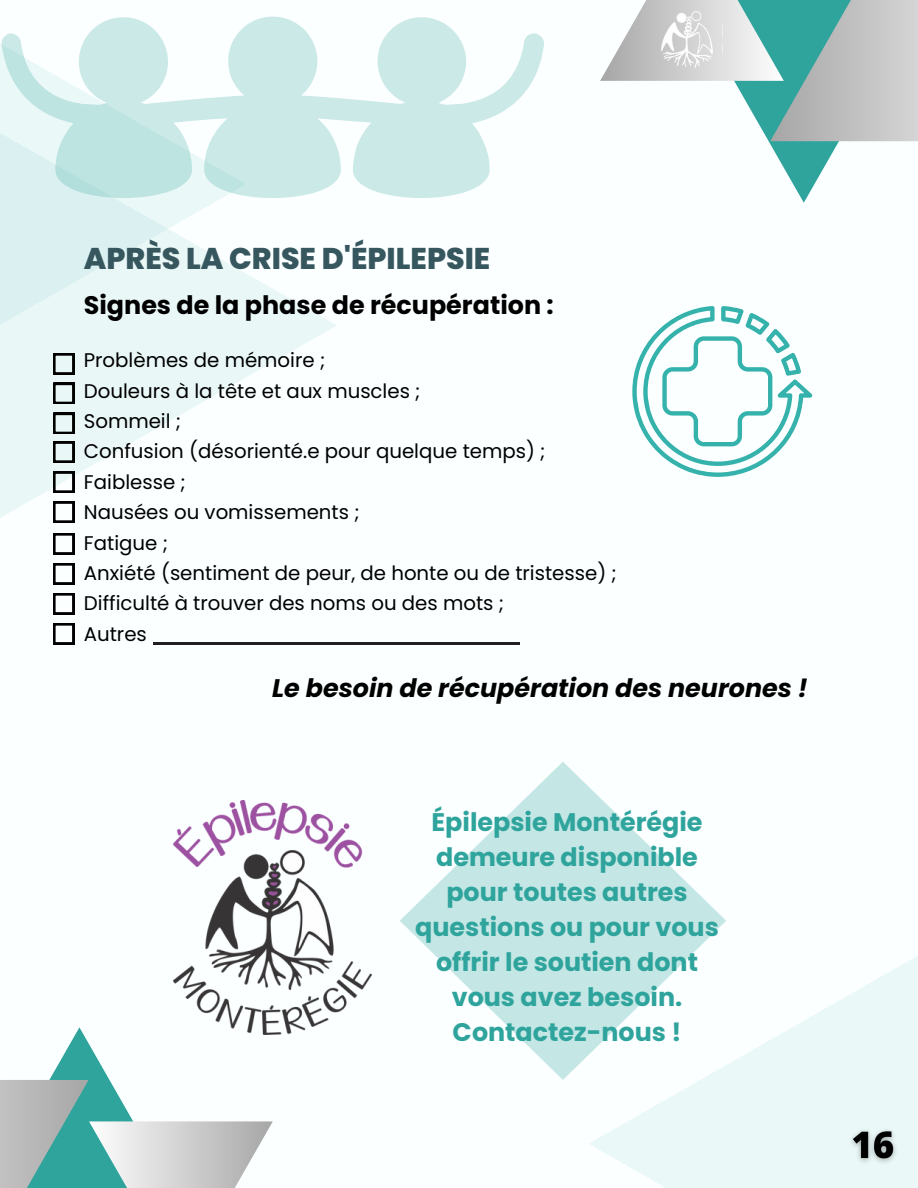
<style>
.page{position:relative;width:918px;height:1188px;background:#fbffff}
.page>*{position:absolute;margin:0;border:0;box-sizing:border-box;transform-origin:0 0}
.t1{font:800 30px "Poppins";color:#37575f}
.t2{font:700 25.35px/35px "Poppins";color:#2ea49d;text-align:center}
.t3{font:italic 700 25.35px "Poppins";color:#000}
.t4{font:700 25.35px "Poppins";color:#000}
.t5{font:19.8px/30.3px "Poppins";color:#000}
</style>
<div class="page">
<svg style="left:246px;top:17px;width:298px;height:181px;fill:#cae9e7"></svg>
<svg style="left:0;top:74px;width:337px;height:503px"></svg>
<svg style="left:0;top:17px;width:246px;height:419px"></svg>
<div style="left:589px;top:777px;width:329px;height:411px;background:linear-gradient(to right,#f2fbfb,#f4fcfc)"></div>
<svg style="left:49px;top:1027px;width:84px;height:94px"></svg>
<svg style="left:0;top:1080px;width:89px;height:108px;background:#87b1ae"></svg>
<svg style="left:89px;top:1121px;width:184px;height:67px"></svg>
<svg style="left:734px;top:81px;width:177px;height:122px"></svg>
<svg style="left:770px;top:0;width:148px;height:141px;background:#a0bbb9"></svg>
<svg style="left:600px;top:0;width:184px;height:81px"></svg>
<img style="left:662px;top:11px;width:60px;height:56px">
<svg style="left:632px;top:306px;width:180px;height:171px"></svg>
<svg style="left:400px;top:762px;width:326px;height:318px;fill:#c4e6e4"></svg>
<img style="left:174px;top:801px;width:198px;height:234px">
<svg style="left:53px;top:353px;width:21px;height:21px"></svg>
<svg style="left:53px;top:563px;width:21px;height:21px"></svg>
<svg style="left:53px;top:472px;width:21px;height:21px"></svg>
<svg style="left:53px;top:533px;width:21px;height:21px"></svg>
<svg style="left:53px;top:442px;width:21px;height:21px"></svg>
<svg style="left:53px;top:413px;width:21px;height:21px"></svg>
<svg style="left:53px;top:623px;width:21px;height:21px"></svg>
<svg style="left:53px;top:593px;width:21px;height:21px"></svg>
<svg style="left:53px;top:502px;width:21px;height:21px"></svg>
<svg style="left:53px;top:383px;width:21px;height:21px"></svg>
<hr style="left:154px;top:643px;width:366px;height:2px;background:#231f20">
<img style="left:844px;top:1121px;width:59px;height:49px">
<h1 class="t1" style="left:84px;top:238px;width:408px">APRÈS LA CRISE D'ÉPILEPSIE</h1>
<p class="t4" style="left:84px;top:287px;width:471px">Signes de la phase de récupération :</p>
<p class="t5" style="left:84px;top:345px;width:534px">Problèmes de mémoire ;<br>Douleurs à la tête et aux muscles ;<br>Sommeil ;<br>Confusion (désorienté.e pour quelque temps) ;<br>Faiblesse ;<br>Nausées ou vomissements ;<br>Fatigue ;<br>Anxiété (sentiment de peur, de honte ou de tristesse) ;<br>Difficulté à trouver des noms ou des mots ;<br>Autres</p>
<p class="t3" style="left:272px;top:670px;width:537px">Le besoin de récupération des neurones !</p>
<p class="t2" style="left:415px;top:805px;width:305px">Épilepsie Montérégie demeure disponible pour toutes autres questions ou pour vous offrir le soutien dont vous avez besoin.<br>Contactez-nous !</p>
</div>
